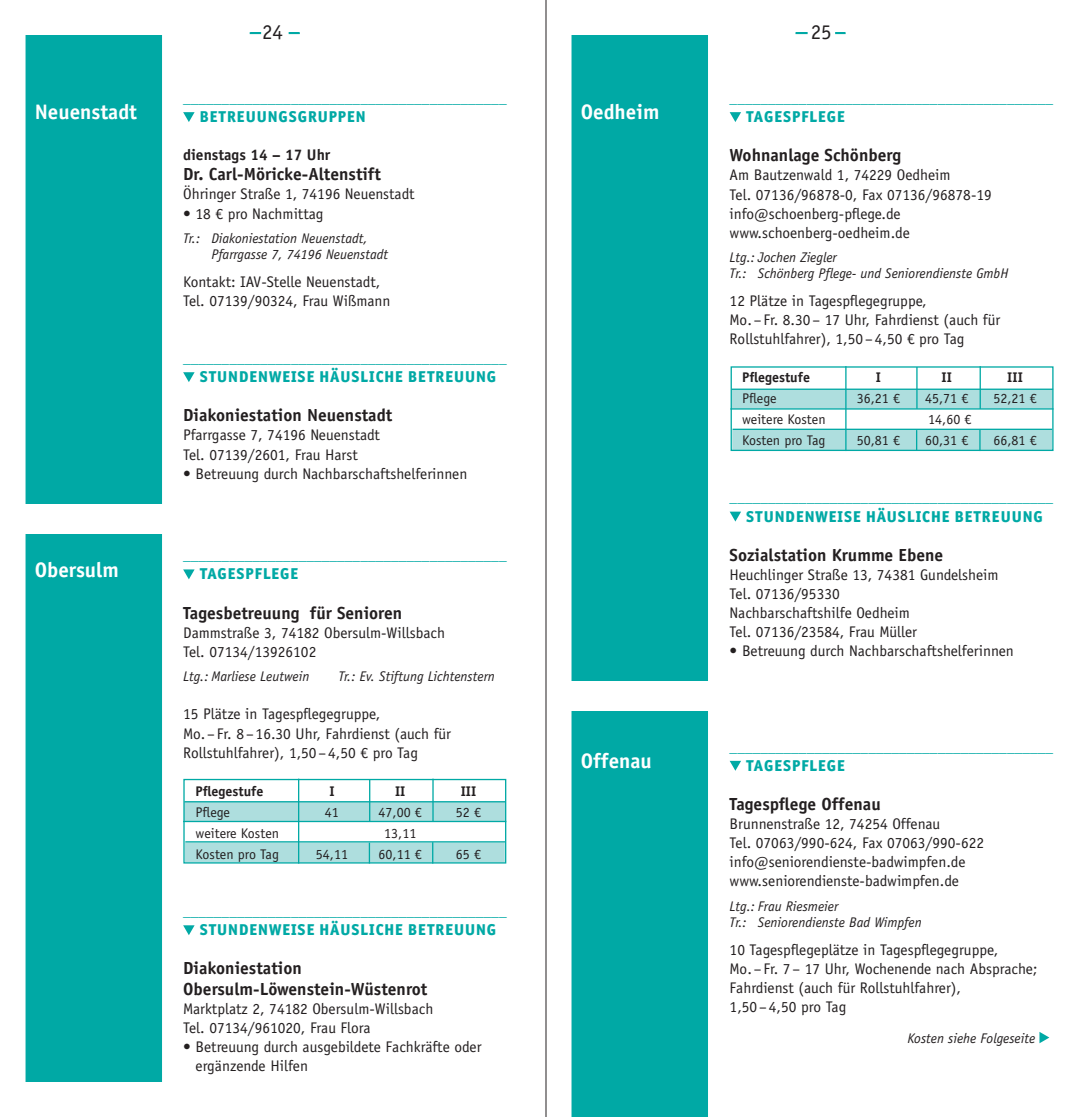
<style>
.page{position:relative;width:1092px;height:1117px;background:#fff}
.page>*{position:absolute;margin:0;border:0;box-sizing:border-box;transform-origin:0 0}
.t1{font:700 21px "Officina Sans Std";color:#fff}
.t2{font:21px "Officina Sans Std";color:#231f20}
.t3{font:700 17.5px/20.1px "Officina Sans Std";color:#231f20}
.t4{font:800 15.75px "Officina San ITC";letter-spacing:.06em;color:#00a9a5}
.t5{font:15.4px/19.1px "Officina Sans Std";color:#231f20}
.t6{font:15.4px "Officina Sans Std";color:#00a9a5}
.t7{font:700 15.4px "Officina Sans Std";color:#231f20}
.t8{font:italic 14px/15.8px "Officina Sans Std";color:#231f20}
.t9{font:14px "Officina Sans Std";color:#231f20}
.t10{font:700 14px "Officina Sans Std";color:#231f20}
</style>
<div class="page">
<div style="left:731px;top:389px;width:321px;height:19px;background:#aedede"></div>
<div style="left:732px;top:430px;width:319px;height:20px;background:#aedede"></div>
<div style="left:730px;top:366px;width:323px;height:85px;border:1px solid #00a9a5"></div>
<hr style="left:731px;top:388px;width:322px;height:2px;background:#00a9a5">
<hr style="left:730px;top:408px;width:323px;height:1px;background:#00a9a5">
<hr style="left:732px;top:428px;width:320px;height:2px;background:#00a9a5">
<hr style="left:916px;top:367px;width:1px;height:42px;background:#00a9a5">
<hr style="left:979px;top:366px;width:1px;height:43px;background:#00a9a5">
<hr style="left:915px;top:430px;width:2px;height:21px;background:#00a9a5">
<svg style="left:979px;top:430px;width:1px;height:21px"></svg>
<hr style="left:845px;top:366px;width:1px;height:85px;background:#00a9a5">
<div style="left:184px;top:801px;width:321px;height:20px;background:#aedede;border:1px solid #aedede"></div>
<div style="left:185px;top:842px;width:319px;height:20px;background:#aedede;border:1px solid #aedede"></div>
<div style="left:183px;top:778px;width:323px;height:85px;border:1px solid #00a9a5"></div>
<hr style="left:184px;top:801px;width:322px;height:1px;background:#00a9a5">
<hr style="left:183px;top:820px;width:323px;height:2px;background:#00a9a5">
<hr style="left:185px;top:841px;width:320px;height:1px;background:#00a9a5">
<hr style="left:369px;top:779px;width:1px;height:42px;background:#00a9a5">
<hr style="left:432px;top:778px;width:1px;height:43px;background:#00a9a5">
<svg style="left:369px;top:842px;width:1px;height:21px"></svg>
<svg style="left:432px;top:842px;width:1px;height:21px"></svg>
<hr style="left:298px;top:778px;width:1px;height:85px;background:#00a9a5">
<div style="left:571px;top:35px;width:137px;height:1081px;background:#00a9a5"></div>
<div style="left:795px;top:32px;width:50px;height:2px;border:2px solid #00a9a5"></div>
<div style="left:807px;top:30px;width:28px;height:11px;background:#fff"></div>
<div style="left:250px;top:32px;width:50px;height:2px;background:#00a9a5;border:2px solid #00a9a5"></div>
<div style="left:261px;top:30px;width:27px;height:11px;background:#fff"></div>
<div style="left:26px;top:35px;width:136px;height:1046px;background:#00a9a5"></div>
<svg style="left:183px;top:112px;width:12px;height:10px"></svg>
<svg style="left:183px;top:372px;width:12px;height:10px"></svg>
<svg style="left:183px;top:569px;width:12px;height:10px"></svg>
<svg style="left:183px;top:925px;width:12px;height:10px"></svg>
<svg style="left:729px;top:112px;width:12px;height:10px"></svg>
<svg style="left:729px;top:511px;width:12px;height:10px"></svg>
<svg style="left:729px;top:760px;width:12px;height:10px"></svg>
<svg style="left:1039px;top:1032px;width:10px;height:10px"></svg>
<div style="left:6px;top:504px;width:168px;height:29px;background:#fff"></div>
<div style="left:556px;top:680px;width:168px;height:30px;background:#fff"></div>
<hr style="left:545px;top:0;width:1px;height:1116px;background:#231f20">
<h1 class="t2" style="left:262px;top:19px;width:22px">24</h1>
<h1 class="t2" style="left:810px;top:19px;width:22px">25</h1>
<p class="t6" style="left:183px;top:89px;width:325px">__________________________________________</p>
<p class="t4" style="left:200px;top:107px;width:167px">BETREUUNGSGRUPPEN</p>
<p class="t7" style="left:183px;top:145px;width:149px">dienstags 14 – 17 Uhr</p>
<p class="t3" style="left:183px;top:164px;width:199px">Dr. Carl-Möricke-Altenstift</p>
<p class="t5" style="left:183px;top:185px;width:233px">Öhringer Straße 1, 74196 Neuenstadt</p>
<p class="t5" style="left:183px;top:204px;width:142px">• 18 € pro Nachmittag</p>
<p class="t8" style="left:211px;top:230px;width:178px;text-indent:-28px">Tr.: Diakoniestation Neuenstadt,<br>Pfarrgasse 7, 74196 Neuenstadt</p>
<p class="t5" style="left:183px;top:272px;width:209px">Kontakt: IAV-Stelle Neuenstadt,<br>Tel. 07139/90324, Frau Wißmann</p>
<h1 class="t1" style="left:35px;top:99px;width:104px">Neuenstadt</h1>
<h1 class="t1" style="left:580px;top:99px;width:80px">Oedheim</h1>
<h1 class="t1" style="left:35px;top:556px;width:86px">Obersulm</h1>
<p class="t6" style="left:183px;top:349px;width:325px">__________________________________________</p>
<p class="t4" style="left:200px;top:367px;width:298px">STUNDENWEISE HÄUSLICHE BETREUUNG</p>
<p class="t3" style="left:183px;top:405px;width:211px">Diakoniestation Neuenstadt</p>
<p class="t5" style="left:183px;top:425px;width:198px">Pfarrgasse 7, 74196 Neuenstadt<br>Tel. 07139/2601, Frau Harst</p>
<p class="t5" style="left:183px;top:464px;width:286px">• Betreuung durch Nachbarschaftshelferinnen</p>
<p class="t6" style="left:183px;top:546px;width:325px">__________________________________________</p>
<p class="t4" style="left:200px;top:564px;width:100px">TAGESPFLEGE</p>
<p class="t3" style="left:183px;top:602px;width:221px">Tagesbetreuung für Senioren</p>
<p class="t5" style="left:183px;top:622px;width:263px">Dammstraße 3, 74182 Obersulm-Willsbach<br>Tel. 07134/13926102</p>
<p class="t8" style="left:183px;top:668px;width:128px">Ltg.: Marliese Leutwein</p>
<p class="t8" style="left:338px;top:668px;width:158px">Tr.: Ev. Stiftung Lichtenstern</p>
<p class="t5" style="left:183px;top:704px;width:269px">15 Plätze in Tagespflegegruppe,<br>Mo.–Fr. 8–16.30 Uhr, Fahrdienst (auch für<br>Rollstuhlfahrer), 1,50–4,50 € pro Tag</p>
<p class="t10" style="left:195px;top:782px;width:69px">Pflegestufe</p>
<p class="t10" style="left:329px;top:782px;width:7px">I</p>
<p class="t10" style="left:395px;top:782px;width:12px">II</p>
<p class="t10" style="left:461px;top:782px;width:17px">III</p>
<p class="t9" style="left:195px;top:803px;width:36px">Pflege</p>
<p class="t9" style="left:325px;top:803px;width:15px">41</p>
<p class="t9" style="left:378px;top:803px;width:45px">47,00 €</p>
<p class="t9" style="left:456px;top:803px;width:27px">52 €</p>
<p class="t9" style="left:195px;top:824px;width:85px">weitere Kosten</p>
<p class="t9" style="left:384px;top:824px;width:34px">13,11</p>
<p class="t9" style="left:195px;top:845px;width:85px">Kosten pro Tag</p>
<p class="t9" style="left:316px;top:845px;width:34px">54,11</p>
<p class="t9" style="left:378px;top:845px;width:45px">60,11 €</p>
<p class="t9" style="left:456px;top:845px;width:27px">65 €</p>
<p class="t6" style="left:183px;top:901px;width:325px">__________________________________________</p>
<p class="t4" style="left:200px;top:919px;width:298px">STUNDENWEISE HÄUSLICHE BETREUUNG</p>
<p class="t3" style="left:183px;top:958px;width:246px">Diakoniestation<br>Obersulm-Löwenstein-Wüstenrot</p>
<p class="t5" style="left:183px;top:998px;width:252px">Marktplatz 2, 74182 Obersulm-Willsbach<br>Tel. 07134/961020, Frau Flora</p>
<p class="t5" style="left:195px;top:1036px;width:287px;text-indent:-12px">• Betreuung durch ausgebildete Fachkräfte oder ergänzende Hilfen</p>
<h1 class="t1" style="left:580px;top:747px;width:73px">Offenau</h1>
<p class="t6" style="left:729px;top:89px;width:325px">__________________________________________</p>
<p class="t4" style="left:746px;top:107px;width:100px">TAGESPFLEGE</p>
<p class="t3" style="left:729px;top:145px;width:173px">Wohnanlage Schönberg</p>
<p class="t5" style="left:729px;top:166px;width:264px">Am Bautzenwald 1, 74229 Oedheim<br>Tel. 07136/96878-0, Fax 07136/96878-19 info@schoenberg-pflege.de www.schoenberg-oedheim.de</p>
<p class="t8" style="left:729px;top:249px;width:280px">Ltg.: Jochen Ziegler<br>Tr.: Schönberg Pflege- und Seniorendienste GmbH</p>
<p class="t5" style="left:729px;top:291px;width:272px">12 Plätze in Tagespflegegruppe,<br>Mo.–Fr. 8.30– 17 Uhr, Fahrdienst (auch für<br>Rollstuhlfahrer), 1,50–4,50 € pro Tag</p>
<p class="t10" style="left:742px;top:368px;width:69px">Pflegestufe</p>
<p class="t10" style="left:875px;top:368px;width:7px">I</p>
<p class="t10" style="left:941px;top:368px;width:12px">II</p>
<p class="t10" style="left:1007px;top:368px;width:17px">III</p>
<p class="t9" style="left:742px;top:390px;width:36px">Pflege</p>
<p class="t9" style="left:856px;top:390px;width:45px">36,21 €</p>
<p class="t9" style="left:925px;top:390px;width:45px">45,71 €</p>
<p class="t9" style="left:993px;top:390px;width:45px">52,21 €</p>
<p class="t9" style="left:742px;top:411px;width:85px">weitere Kosten</p>
<p class="t9" style="left:928px;top:411px;width:45px">14,60 €</p>
<p class="t9" style="left:742px;top:432px;width:85px">Kosten pro Tag</p>
<p class="t9" style="left:856px;top:432px;width:45px">50,81 €</p>
<p class="t9" style="left:925px;top:432px;width:45px">60,31 €</p>
<p class="t9" style="left:993px;top:432px;width:45px">66,81 €</p>
<p class="t6" style="left:729px;top:488px;width:325px">__________________________________________</p>
<p class="t4" style="left:746px;top:506px;width:298px">STUNDENWEISE HÄUSLICHE BETREUUNG</p>
<p class="t3" style="left:729px;top:544px;width:215px">Sozialstation Krumme Ebene</p>
<p class="t5" style="left:729px;top:565px;width:270px">Heuchlinger Straße 13, 74381 Gundelsheim<br>Tel. 07136/95330<br>Nachbarschaftshilfe Oedheim<br>Tel. 07136/23584, Frau Müller</p>
<p class="t5" style="left:729px;top:641px;width:286px">• Betreuung durch Nachbarschaftshelferinnen</p>
<p class="t6" style="left:729px;top:737px;width:325px">__________________________________________</p>
<p class="t4" style="left:746px;top:755px;width:100px">TAGESPFLEGE</p>
<p class="t3" style="left:729px;top:793px;width:153px">Tagespflege Offenau</p>
<p class="t5" style="left:729px;top:814px;width:256px">Brunnenstraße 12, 74254 Offenau<br>Tel. 07063/990-624, Fax 07063/990-622 info@seniorendienste-badwimpfen.de www.seniorendienste-badwimpfen.de</p>
<p class="t8" style="left:729px;top:898px;width:194px">Ltg.: Frau Riesmeier<br>Tr.: Seniorendienste Bad Wimpfen</p>
<p class="t5" style="left:729px;top:939px;width:309px">10 Tagespflegeplätze in Tagespflegegruppe, Mo.–Fr. 7– 17 Uhr, Wochenende nach Absprache; Fahrdienst (auch für Rollstuhlfahrer),<br>1,50–4,50 pro Tag</p>
<p class="t8" style="left:907px;top:1030px;width:129px">Kosten siehe Folgeseite</p>
</div>
